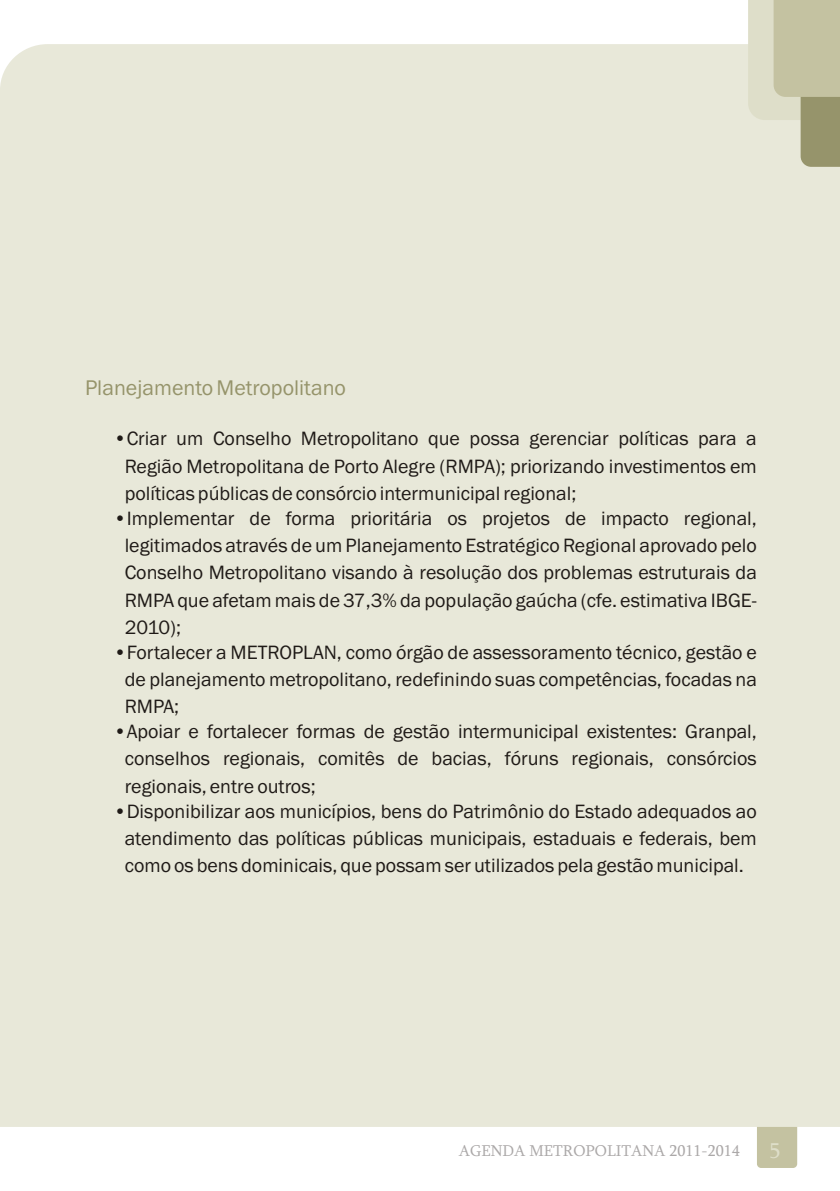
<style>
.page{position:relative;width:840px;height:1191px;background:#fff}
.page>*{position:absolute;margin:0;border:0;box-sizing:border-box;transform-origin:0 0}
.t1{font:22px "Franklin Gothic";color:#96946b}
.t2{font:22px "Sylfaen";color:#dedec9}
.t3{font:20px/27.2px "Franklin Gothic";color:#1f1a17;text-align:justify}
.t4{font:16px "Sylfaen";color:#aba8a8}
</style>
<div class="page">
<div style="left:756px;top:1121px;width:40px;height:47px;background:#c4c2a1;border-radius:4px"></div>
<div style="left:0;top:44px;width:839px;height:1082px;background:#e8e8d9"></div>
<svg style="left:747px;top:0;width:92px;height:167px;background:#c8c7ab"></svg>
<p class="t1" style="left:85px;top:380px;width:262px">Planejamento Metropolitano</p>
<p class="t3" style="left:125px;top:427px;width:633px;text-indent:-11px">•Criar um Conselho Metropolitano que possa gerenciar políticas para a Região Metropolitana de Porto Alegre (RMPA); priorizando investimentos em políticas públicas de consórcio intermunicipal regional;</p>
<p class="t3" style="left:125px;top:506px;width:633px;text-indent:-11px">•Implementar de forma prioritária os projetos de impacto regional, legitimados através de um Planejamento Estratégico Regional aprovado pelo Conselho Metropolitano visando à resolução dos problemas estruturais da RMPA que afetam mais de 37,3% da população gaúcha (cfe. estimativa IBGE-2010);</p>
<p class="t3" style="left:125px;top:640px;width:633px;text-indent:-11px">•Fortalecer a METROPLAN, como órgão de assessoramento técnico, gestão e de planejamento metropolitano, redefinindo suas competências, focadas na RMPA;</p>
<p class="t3" style="left:125px;top:719px;width:633px;text-indent:-11px">•Apoiar e fortalecer formas de gestão intermunicipal existentes: Granpal, conselhos regionais, comitês de bacias, fóruns regionais, consórcios regionais, entre outros;</p>
<p class="t3" style="left:113px;top:799px;width:644px;text-align:center">•Disponibilizar aos municípios, bens do Patrimônio do Estado adequados ao atendimento das políticas públicas municipais, estaduais e federais, bem como os bens dominicais, que possam ser utilizados pela gestão municipal.</p>
<p class="t4" style="left:458px;top:1144px;width:282px">AGENDA METROPOLITANA 2011-2014</p>
<p class="t2" style="left:769px;top:1142px;width:12px">5</p>
</div>
